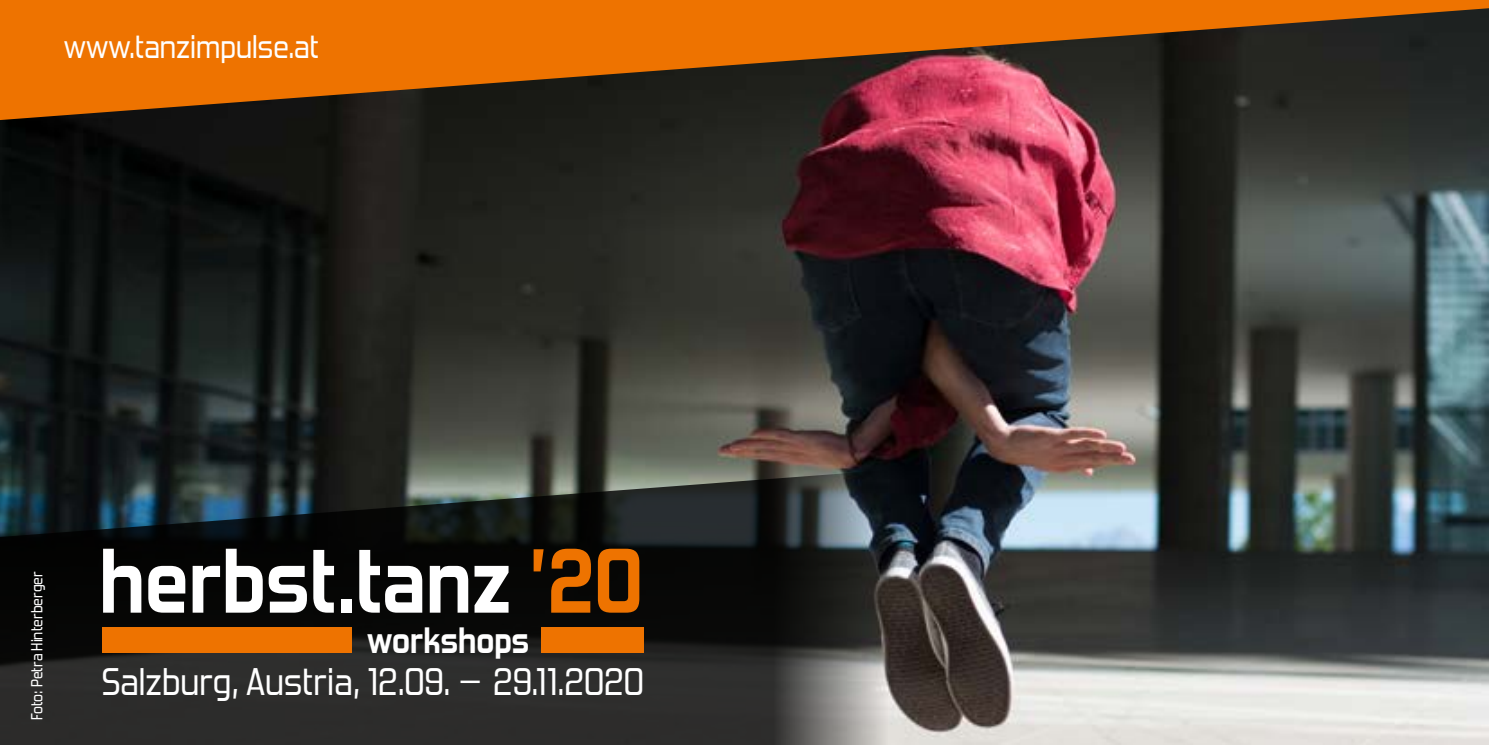
<style>
.page{position:relative;width:1489px;height:745px;background:#fff}
.page>*{position:absolute;margin:0;border:0;box-sizing:border-box;transform-origin:0 0}
.t1{font:700 91px "Forgotten Futurist Rg";color:#fff}
.t2{font:700 91px "Forgotten Futurist Rg";color:#ee7300}
.t3{font:38.25px "Forgotten Futurist Rg";color:#fff}
.t4{font:700 36.5px "Forgotten Futurist Rg";color:#fff}
.t5{font:32.5px "Forgotten Futurist Rg";color:#fff}
.t6{font:16px "Forgotten Futurist Rg";color:#fff}
.s1{color:#ee7300}
</style>
<div class="page">
<img style="left:0;top:120px;width:1488px;height:624px">
<svg style="left:0;top:469px;width:888px;height:275px;background:#232524"></svg>
<svg style="left:0;top:0;width:1488px;height:120px;background:#994f12"></svg>
<div style="left:540px;top:627px;width:103px;height:25px;background:#ee7300"></div>
<div style="left:102px;top:627px;width:249px;height:25px;background:#ee7300"></div>
<p class="t5" style="left:64px;top:27px;width:257px">www.tanzimpulse.at</p>
<p class="t6" style="left:27px;top:719px;width:150px;rotate:-90deg">Foto: Petra Hinterberger</p>
<h1 class="t1" style="left:99px;top:525px;width:545px">herbst.tanz <span class="s1">20</span></h1>
<h1 class="t2" style="left:529px;top:476px;width:20px">‚</h1>
<p class="t4" style="left:367px;top:617px;width:163px">workshops</p>
<p class="t3" style="left:102px;top:658px;width:544px">Salzburg, Austria, 12.09. – 29.11.2020</p>
</div>
